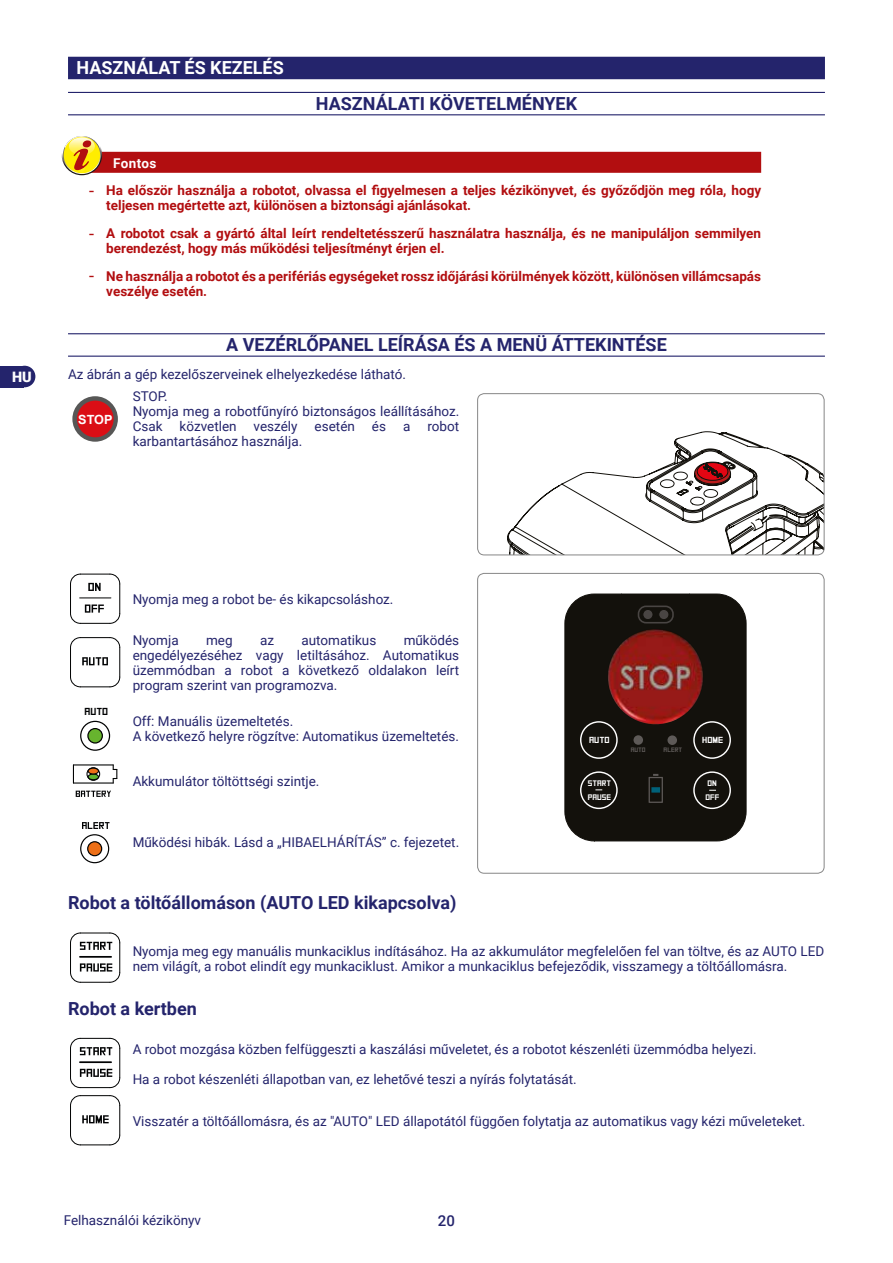
<style>
.page{position:relative;width:893px;height:1263px;background:#fff}
.page>*{position:absolute;margin:0;border:0;box-sizing:border-box;transform-origin:0 0}
.t1{font:700 18px "Roboto";color:#24246c}
.t2{font:700 18px "Roboto";color:#fff}
.t3{font:500 15px "Roboto";color:#24246c}
.t4{font:900 14.4px "Roboto";color:#fff}
.t5{font:13.5px/15px "Roboto";color:#24246c}
.t6{font:700 13.5px/15px "Roboto";color:#b20e10}
.t7{font:700 13.5px "Roboto";letter-spacing:.03em;color:#fff}
.t8{font:700 12.6px "Arial";color:#fff}
.t9{font:10.2px "Square Font";color:#010203}
.t10{font:8.85px "Square Font";color:#fff}
.t11{font:7.95px/14.1px "Square Font";color:#fff}
.t12{font:6.45px "Square Font";color:#5e5a58}
.s1{font-weight:400;font-size:18px}
</style>
<div class="page">
<div style="left:0;top:366px;width:24px;height:21px;background:#24246c"></div>
<div style="left:14px;top:366px;width:21px;height:21px;background:#24246c;border-radius:50%"></div>
<div style="left:68px;top:57px;width:757px;height:22px;background:#24246c"></div>
<hr style="left:68px;top:92px;width:757px;height:1px;background:#24246c">
<hr style="left:68px;top:114px;width:757px;height:1px;background:#24246c">
<div style="left:72px;top:152px;width:689px;height:21px;background:#b20e10"></div>
<svg style="left:62px;top:135px;width:40px;height:40px"></svg>
<svg style="left:63px;top:136px;width:38px;height:38px"></svg>
<svg style="left:64px;top:137px;width:36px;height:36px"></svg>
<svg style="left:65px;top:136px;width:34px;height:34px"></svg>
<hr style="left:68px;top:333px;width:757px;height:1px;background:#24246c">
<hr style="left:68px;top:356px;width:757px;height:1px;background:#24246c">
<svg style="left:72px;top:396px;width:46px;height:46px"></svg>
<div style="left:77px;top:401px;width:37px;height:36px;background:#db0e15;border-radius:50%"></div>
<svg style="left:507px;top:431px;width:317px;height:124px"></svg>
<div style="left:477px;top:393px;width:347px;height:162px;border:1px solid #878787;border-radius:7px"></div>
<svg style="left:70px;top:573px;width:51px;height:51px"></svg>
<hr style="left:80px;top:623px;width:30px;height:1px;background:#010202">
<div style="left:565px;top:594px;width:181px;height:247px;background:#13110c;border:1px solid #12100b;border-radius:29px"></div>
<div style="left:659px;top:609px;width:10px;height:11px;background:#494543;border-radius:50%"></div>
<div style="left:659px;top:609px;width:10px;height:11px;border:1px solid #12100b;border-radius:50%"></div>
<div style="left:643px;top:609px;width:10px;height:11px;background:#494543;border-radius:50%"></div>
<div style="left:643px;top:609px;width:10px;height:11px;border:1px solid #12100b;border-radius:50%"></div>
<div style="left:638px;top:605px;width:36px;height:18px;border:2px solid #494543;border-radius:7px"></div>
<div style="left:649px;top:777px;width:14px;height:26px;background:#55514f"></div>
<div style="left:650px;top:778px;width:12px;height:24px;background:#13110c"></div>
<svg style="left:653px;top:774px;width:5px;height:5px"></svg>
<div style="left:651px;top:787px;width:9px;height:6px;background:#006179"></div>
<img style="left:608px;top:629px;width:95px;height:95px;border-radius:48px">
<div style="left:580px;top:721px;width:38px;height:38px;border:1px solid #fff;border-radius:50%"></div>
<div style="left:693px;top:771px;width:38px;height:38px;border:1px solid #fff;border-radius:50%"></div>
<div style="left:693px;top:721px;width:38px;height:38px;border:1px solid #fff;border-radius:50%"></div>
<div style="left:580px;top:771px;width:38px;height:38px;border:1px solid #fff;border-radius:50%"></div>
<div style="left:633px;top:735px;width:10px;height:10px;background:#5e5a58;border-radius:50%"></div>
<div style="left:667px;top:735px;width:10px;height:10px;background:#5e5a58;border-radius:50%"></div>
<div style="left:477px;top:573px;width:347px;height:300px;border:1px solid #878787;border-radius:7px"></div>
<svg style="left:82px;top:657px;width:26px;height:8px"></svg>
<svg style="left:109px;top:676px;width:12px;height:12px"></svg>
<hr style="left:119px;top:647px;width:1px;height:30px;background:#010202">
<svg style="left:109px;top:637px;width:12px;height:11px"></svg>
<hr style="left:80px;top:637px;width:30px;height:1px;background:#010202">
<svg style="left:70px;top:637px;width:11px;height:10px"></svg>
<hr style="left:70px;top:647px;width:1px;height:30px;background:#010202">
<svg style="left:70px;top:677px;width:11px;height:11px"></svg>
<hr style="left:80px;top:686px;width:30px;height:1px;background:#010202">
<div style="left:80px;top:721px;width:30px;height:30px;border:1px solid #010202;border-radius:50%"></div>
<div style="left:88px;top:728px;width:14px;height:15px;background:#67b42e;border-radius:50%"></div>
<div style="left:87px;top:728px;width:16px;height:16px;border:1px solid #010202;border-radius:50%"></div>
<svg style="left:76px;top:791px;width:35px;height:6px"></svg>
<hr style="left:73px;top:782px;width:40px;height:1px;background:#010202">
<svg style="left:113px;top:765px;width:4px;height:18px"></svg>
<hr style="left:73px;top:764px;width:40px;height:1px;background:#010202">
<svg style="left:73px;top:765px;width:1px;height:17px"></svg>
<div style="left:86px;top:767px;width:14px;height:14px;border:1px solid #010202;border-radius:50%"></div>
<div style="left:88px;top:774px;width:11px;height:6px;background:#60b22f;border-radius:50%"></div>
<div style="left:88px;top:773px;width:11px;height:7px;border:1px solid #010202;border-radius:50%"></div>
<div style="left:88px;top:768px;width:11px;height:6px;background:#ed6f17;border-radius:50%"></div>
<div style="left:88px;top:768px;width:11px;height:6px;border:1px solid #010202;border-radius:50%"></div>
<svg style="left:82px;top:822px;width:28px;height:7px"></svg>
<div style="left:80px;top:834px;width:29px;height:29px;border:1px solid #010202;border-radius:50%"></div>
<div style="left:88px;top:842px;width:14px;height:14px;background:#ed6f17;border-radius:50%"></div>
<div style="left:87px;top:841px;width:15px;height:15px;border:1px solid #010202;border-radius:50%"></div>
<svg style="left:70px;top:932px;width:51px;height:51px"></svg>
<hr style="left:80px;top:982px;width:30px;height:1px;background:#010202">
<hr style="left:80px;top:1061px;width:31px;height:2px;background:#010203">
<hr style="left:119px;top:1048px;width:1px;height:30px;background:#010202">
<svg style="left:70px;top:1037px;width:51px;height:18px"></svg>
<hr style="left:70px;top:1048px;width:1px;height:30px;background:#010202">
<svg style="left:70px;top:1069px;width:51px;height:19px"></svg>
<hr style="left:80px;top:1087px;width:30px;height:1px;background:#010202">
<svg style="left:82px;top:1115px;width:27px;height:8px"></svg>
<svg style="left:109px;top:1134px;width:12px;height:12px"></svg>
<hr style="left:119px;top:1105px;width:1px;height:30px;background:#010202">
<hr style="left:70px;top:1105px;width:1px;height:30px;background:#010202">
<svg style="left:109px;top:1095px;width:12px;height:11px"></svg>
<hr style="left:80px;top:1095px;width:30px;height:1px;background:#010202">
<svg style="left:70px;top:1095px;width:11px;height:10px"></svg>
<svg style="left:70px;top:1135px;width:11px;height:11px"></svg>
<hr style="left:80px;top:1144px;width:30px;height:1px;background:#010202">
<p class="t4" style="left:12px;top:367px;width:21px">HU</p>
<h1 class="t2" style="left:77px;top:55px;width:209px">HASZNÁLAT ÉS KEZELÉS</h1>
<h1 class="t1" style="left:316px;top:91px;width:263px">HASZNÁLATI KÖVETELMÉNYEK</h1>
<p class="t7" style="left:113px;top:153px;width:45px">Fontos</p>
<p class="t6" style="left:106px;top:182px;width:656px;text-indent:-17px"><span class="s1">-</span> Ha először használja a robotot, olvassa el figyelmesen a teljes kézikönyvet, és győződjön meg róla, hogy teljesen megértette azt, különösen a biztonsági ajánlásokat.</p>
<p class="t6" style="left:106px;top:225px;width:656px;text-indent:-17px"><span class="s1">-</span> A robotot csak a gyártó által leírt rendeltetésszerű használatra használja, és ne manipuláljon semmilyen berendezést, hogy más működési teljesítményt érjen el.</p>
<p class="t6" style="left:106px;top:268px;width:656px;text-indent:-17px"><span class="s1">-</span> Ne használja a robotot és a perifériás egységeket rossz időjárási körülmények között, különösen villámcsapás veszélye esetén.</p>
<h1 class="t1" style="left:226px;top:332px;width:442px">A VEZÉRLŐPANEL LEÍRÁSA ÉS A MENÜ ÁTTEKINTÉSE</h1>
<p class="t5" style="left:68px;top:366px;width:340px">Az ábrán a gép kezelőszerveinek elhelyezkedése látható.</p>
<p class="t8" style="left:78px;top:411px;width:36px">STOP</p>
<p class="t5" style="left:133px;top:389px;width:328px">STOP.<br>Nyomja meg a robotfűnyíró biztonságos leállításához.<br>Csak</p>
<p class="t5" style="left:180px;top:419px;width:59px">közvetlen</p>
<p class="t5" style="left:254px;top:419px;width:45px">veszély</p>
<p class="t5" style="left:315px;top:419px;width:42px">esetén</p>
<p class="t5" style="left:372px;top:419px;width:16px">és</p>
<p class="t5" style="left:403px;top:419px;width:9px">a</p>
<p class="t5" style="left:427px;top:419px;width:33px">robot</p>
<p class="t5" style="left:133px;top:434px;width:171px">karbantartásához használja.</p>
<p class="t5" style="left:133px;top:591px;width:262px">Nyomja meg a robot be- és kikapcsoláshoz.</p>
<p class="t9" style="left:85px;top:707px;width:25px">AUTO</p>
<p class="t5" style="left:133px;top:632px;width:328px;text-align:justify;text-indent:271px">működés engedélyezéséhez vagy letiltásához. Automatikus üzemmódban a robot a következő oldalakon leírt program szerint van programozva.</p>
<p class="t5" style="left:133px;top:632px;width:48px">Nyomja</p>
<p class="t5" style="left:206px;top:632px;width:28px">meg</p>
<p class="t5" style="left:260px;top:632px;width:16px">az</p>
<p class="t5" style="left:301px;top:632px;width:76px">automatikus</p>
<p class="t5" style="left:133px;top:713px;width:328px">Off: Manuális üzemeltetés.<br>A következő helyre rögzítve: Automatikus üzemeltetés.</p>
<p class="t5" style="left:133px;top:773px;width:188px">Akkumulátor töltöttségi szintje.</p>
<p class="t5" style="left:133px;top:834px;width:328px">Működési hibák. Lásd a „HIBAELHÁRÍTÁS” c. fejezetet.</p>
<p class="t10" style="left:589px;top:736px;width:22px">AUTO</p>
<p class="t10" style="left:702px;top:736px;width:22px">HOME</p>
<p class="t11" style="left:588px;top:776px;width:25px">START<br>PAUSE</p>
<p class="t11" style="left:706px;top:776px;width:15px">ON<br>OFF</p>
<p class="t12" style="left:631px;top:747px;width:16px">AUTO</p>
<p class="t12" style="left:664px;top:747px;width:20px">ALERT</p>
<h1 class="t1" style="left:68px;top:890px;width:390px">Robot a töltőállomáson (AUTO LED kikapcsolva)</h1>
<p class="t5" style="left:133px;top:943px;width:693px">Nyomja meg egy manuális munkaciklus indításához. Ha az akkumulátor megfelelően fel van töltve, és az AUTO LED nem világít, a robot elindít egy munkaciklust. Amikor a munkaciklus befejeződik, visszamegy a töltőállomásra.</p>
<h1 class="t1" style="left:68px;top:995px;width:130px">Robot a kertben</h1>
<p class="t5" style="left:133px;top:1041px;width:625px">A robot mozgása közben felfüggeszti a kaszálási műveletet, és a robotot készenléti üzemmódba helyezi.</p>
<p class="t5" style="left:133px;top:1071px;width:445px">Ha a robot készenléti állapotban van, ez lehetővé teszi a nyírás folytatását.</p>
<p class="t5" style="left:133px;top:1113px;width:674px">Visszatér a töltőállomásra, és az "AUTO" LED állapotától függően folytatja az automatikus vagy kézi műveleteket.</p>
<p class="t5" style="left:64px;top:1212px;width:139px">Felhasználói kézikönyv</p>
<p class="t3" style="left:438px;top:1210px;width:19px">20</p>
</div>
